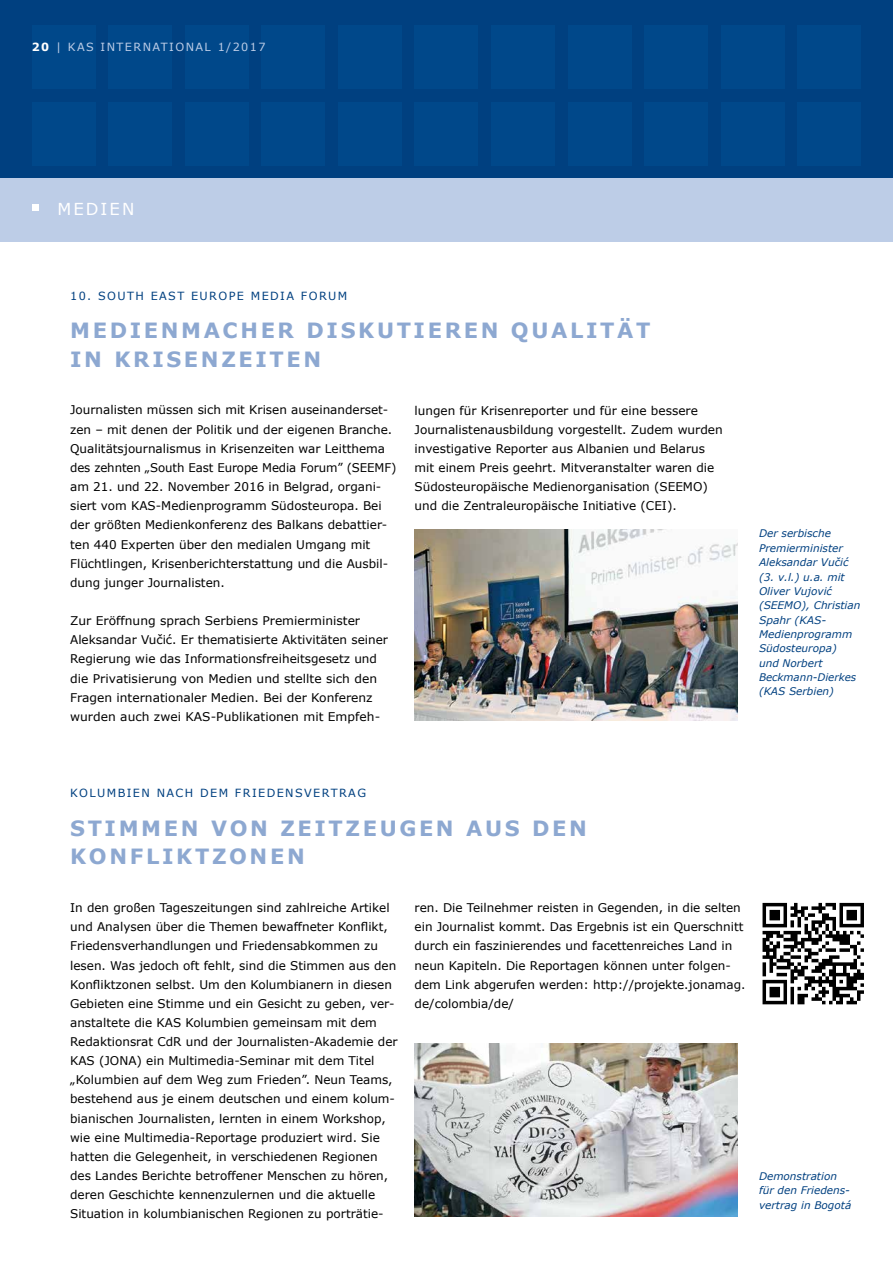
<style>
.page{position:relative;width:893px;height:1263px;background:#fff}
.page>*{position:absolute;margin:0;border:0;box-sizing:border-box;transform-origin:0 0}
.t1{font:700 21px/28.7px "Verdana";letter-spacing:.125em;color:#8da8d1}
.t2{font:16.5px "Verdana";letter-spacing:.125em;color:#fff}
.t3{font:12px/19.2px "Verdana";color:#000}
.t4{font:11.25px "Verdana";letter-spacing:.125em;color:#004080}
.t5{font:11.25px "Verdana";letter-spacing:.125em;color:#bdcde7}
.t6{font:italic 10.5px/14.4px "Verdana";color:#004080}
.s1{font-weight:700;color:#fff}
</style>
<div class="page">
<div style="left:0;top:0;width:893px;height:179px;background:#004080"></div>
<div style="left:0;top:179px;width:893px;height:63px;background:#bdcde7"></div>
<div style="left:32px;top:26px;width:64px;height:63px;background:#00488a"></div>
<div style="left:32px;top:102px;width:64px;height:64px;background:#00488a"></div>
<div style="left:108px;top:26px;width:64px;height:63px;background:#00488a"></div>
<div style="left:108px;top:102px;width:64px;height:64px;background:#00488a"></div>
<div style="left:185px;top:26px;width:64px;height:63px;background:#00488a"></div>
<div style="left:185px;top:102px;width:64px;height:64px;background:#00488a"></div>
<div style="left:261px;top:26px;width:64px;height:63px;background:#00488a"></div>
<div style="left:261px;top:102px;width:64px;height:64px;background:#00488a"></div>
<div style="left:338px;top:26px;width:64px;height:63px;background:#00488a"></div>
<div style="left:338px;top:102px;width:64px;height:64px;background:#00488a"></div>
<div style="left:415px;top:26px;width:63px;height:63px;background:#00488a"></div>
<div style="left:415px;top:102px;width:63px;height:64px;background:#00488a"></div>
<div style="left:491px;top:26px;width:64px;height:63px;background:#00488a"></div>
<div style="left:491px;top:102px;width:64px;height:64px;background:#00488a"></div>
<div style="left:568px;top:26px;width:63px;height:63px;background:#00488a"></div>
<div style="left:568px;top:102px;width:63px;height:64px;background:#00488a"></div>
<div style="left:644px;top:26px;width:64px;height:63px;background:#00488a"></div>
<div style="left:644px;top:102px;width:64px;height:64px;background:#00488a"></div>
<div style="left:721px;top:26px;width:63px;height:63px;background:#00488a"></div>
<div style="left:721px;top:102px;width:63px;height:64px;background:#00488a"></div>
<div style="left:797px;top:26px;width:64px;height:63px;background:#00488a"></div>
<div style="left:797px;top:102px;width:64px;height:64px;background:#00488a"></div>
<div style="left:32px;top:204px;width:7px;height:7px;background:#fff"></div>
<img style="left:415px;top:1044px;width:323px;height:172px">
<img style="left:415px;top:529px;width:323px;height:192px">
<svg style="left:762px;top:903px;width:102px;height:101px"></svg>
<p class="t5" style="left:32px;top:40px;width:235px"><span class="s1">20</span> | KAS INTERNATIONAL 1/2017</p>
<h2 class="t2" style="left:57px;top:198px;width:79px">MEDIEN</h2>
<p class="t4" style="left:70px;top:289px;width:279px">10. SOUTH EAST EUROPE MEDIA FORUM</p>
<h1 class="t1" style="left:70px;top:315px;width:582px">MEDIENMACHER DISKUTIEREN QUALITÄT<br>IN KRISENZEITEN</h1>
<p class="t3" style="left:70px;top:400px;width:328px">Journalisten müssen sich mit Krisen auseinanderset&shy;zen – mit denen der Politik und der eigenen Branche.<br>Qualitätsjournalismus in Krisenzeiten war Leitthema des zehnten „South East Europe Media Forum” (SEEMF) am 21. und 22. November 2016 in Belgrad, organi&shy;siert vom KAS-Medienprogramm Südosteuropa. Bei der größten Medienkonferenz des Balkans debattier&shy;ten 440 Experten über den medialen Umgang mit Flüchtlingen, Krisenberichterstattung und die Ausbil&shy;dung junger Journalisten.</p>
<p class="t3" style="left:70px;top:611px;width:319px">Zur Eröffnung sprach Serbiens Premierminister Aleksandar Vučić. Er thematisierte Aktivitäten seiner Regierung wie das Informationsfreiheitsgesetz und die Privatisierung von Medien und stellte sich den Fragen internationaler Medien. Bei der Konferenz wurden auch zwei KAS-Publikationen mit Empfeh-</p>
<p class="t3" style="left:415px;top:400px;width:310px">lungen für Krisenreporter und für eine bessere Journalistenausbildung vorgestellt. Zudem wurden investigative Reporter aus Albanien und Belarus mit einem Preis geehrt. Mitveranstalter waren die Südosteuropäische Medienorganisation (SEEMO) und die Zentraleuropäische Initiative (CEI).</p>
<p class="t6" style="left:759px;top:526px;width:103px">Der serbische<br>Premierminister<br>Aleksandar Vučić (3. v.l.) u.a. mit<br>Oliver Vujović (SEEMO), Christian<br>Spahr (KAS-<br>Medienprogramm<br>Südosteuropa)<br>und Norbert<br>Beckmann-Dierkes (KAS Serbien)</p>
<p class="t4" style="left:70px;top:786px;width:297px">KOLUMBIEN NACH DEM FRIEDENSVERTRAG</p>
<h1 class="t1" style="left:70px;top:813px;width:518px">STIMMEN VON ZEITZEUGEN AUS DEN<br>KONFLIKTZONEN</h1>
<p class="t3" style="left:70px;top:898px;width:329px">In den großen Tageszeitungen sind zahlreiche Artikel und Analysen über die Themen bewaffneter Konflikt, Friedensverhandlungen und Friedensabkommen zu lesen. Was jedoch oft fehlt, sind die Stimmen aus den Konfliktzonen selbst. Um den Kolumbianern in diesen Gebieten eine Stimme und ein Gesicht zu geben, ver&shy;anstaltete die KAS Kolumbien gemeinsam mit dem Redaktionsrat CdR und der Journalisten-Akademie der KAS (JONA) ein Multimedia-Seminar mit dem Titel „Kolumbien auf dem Weg zum Frieden”. Neun Teams, bestehend aus je einem deutschen und einem kolum&shy;bianischen Journalisten, lernten in einem Workshop, wie eine Multimedia-Reportage produziert wird. Sie hatten die Gelegenheit, in verschiedenen Regionen des Landes Berichte betroffener Menschen zu hören, deren Geschichte kennenzulernen und die aktuelle Situation in kolumbianischen Regionen zu porträtie-</p>
<p class="t3" style="left:415px;top:898px;width:332px">ren. Die Teilnehmer reisten in Gegenden, in die selten ein Journalist kommt. Das Ergebnis ist ein Querschnitt durch ein faszinierendes und facettenreiches Land in neun Kapiteln. Die Reportagen können unter folgen&shy;dem Link abgerufen werden: http://projekte.jonamag. de/colombia/de/</p>
<p class="t6" style="left:759px;top:1169px;width:94px">Demonstration für den Friedens&shy;vertrag in Bogotá</p>
</div>
